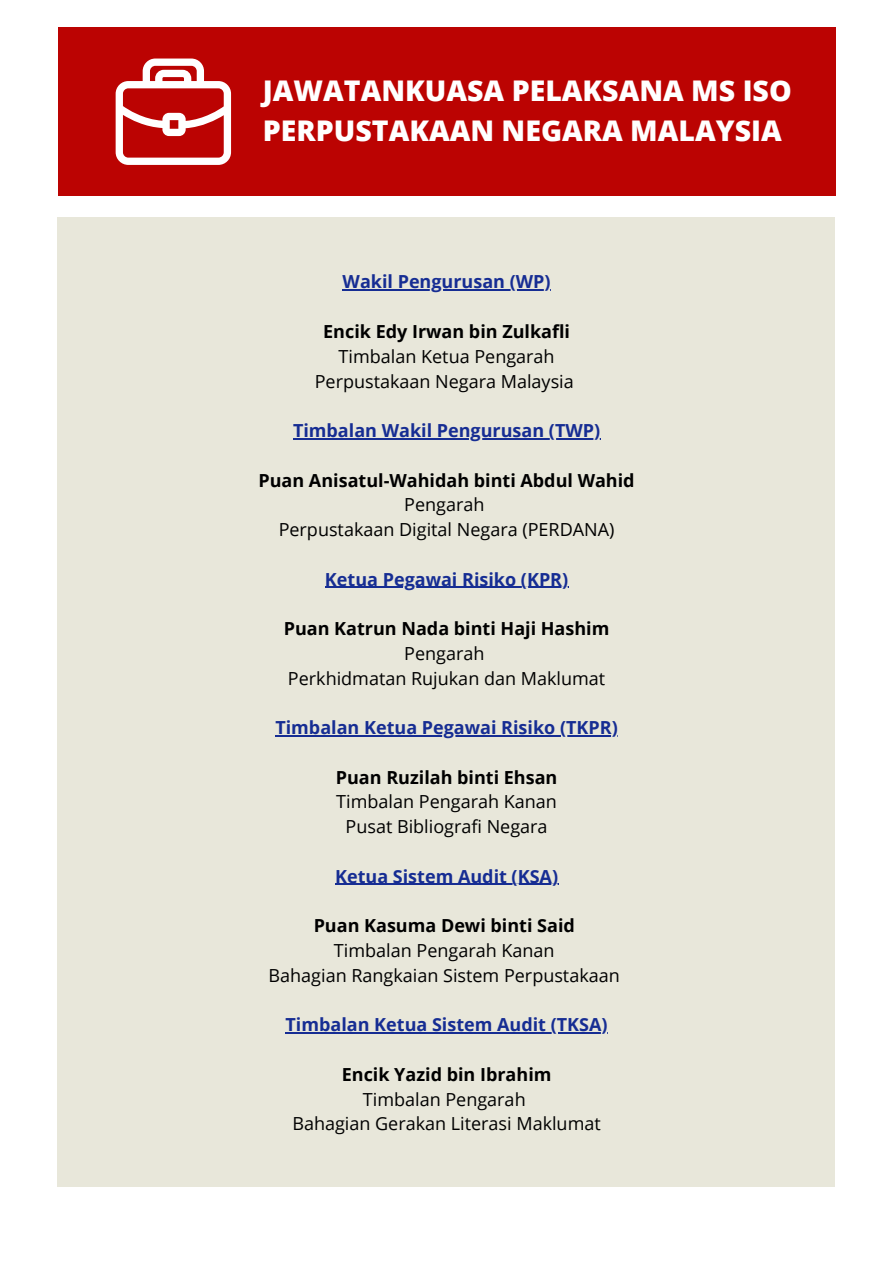
<style>
.page{position:relative;width:893px;height:1264px;background:#fff}
.page>*{position:absolute;margin:0;border:0;box-sizing:border-box;transform-origin:0 0}
.t1{font:800 28.5px/39.3px "Open Sans";color:#fff}
.t2{font:18px "Open Sans";color:#000}
.t3{font:700 18px "Open Sans";color:#162d93}
.t4{font:700 18px "Open Sans";color:#000}
</style>
<div class="page">
<div style="left:57px;top:218px;width:778px;height:968px;background:#e8e7da"></div>
<hr style="left:342px;top:289px;width:209px;height:2px;background:#162d93">
<hr style="left:293px;top:438px;width:307px;height:1px;background:#162d93">
<hr style="left:325px;top:586px;width:243px;height:2px;background:#162d93">
<hr style="left:275px;top:735px;width:343px;height:1px;background:#162d93">
<hr style="left:335px;top:883px;width:223px;height:2px;background:#162d93">
<hr style="left:285px;top:1032px;width:323px;height:1px;background:#162d93">
<div style="left:58px;top:27px;width:777px;height:169px;background:#bb0302"></div>
<svg style="left:116px;top:59px;width:115px;height:106px"></svg>
<p class="t1" style="left:263px;top:71px;width:530px">JAWATANKUASA PELAKSANA MS ISO<br>PERPUSTAKAAN NEGARA MALAYSIA</p>
<p class="t3" style="left:342px;top:269px;width:209px">Wakil Pengurusan (WP)</p>
<h1 class="t4" style="left:323px;top:319px;width:248px">Encik Edy Irwan bin Zulkafli</h1>
<h2 class="t2" style="left:338px;top:343px;width:217px">Timbalan Ketua Pengarah</h2>
<p class="t2" style="left:315px;top:368px;width:260px">Perpustakaan Negara Malaysia</p>
<p class="t3" style="left:293px;top:418px;width:309px">Timbalan Wakil Pengurusan (TWP)</p>
<p class="t4" style="left:258px;top:467px;width:377px">Puan Anisatul-Wahidah binti Abdul Wahid</p>
<h2 class="t2" style="left:404px;top:492px;width:82px">Pengarah</h2>
<p class="t2" style="left:279px;top:517px;width:337px">Perpustakaan Digital Negara (PERDANA)</p>
<p class="t3" style="left:325px;top:566px;width:245px">Ketua Pegawai Risiko (KPR)</p>
<p class="t4" style="left:284px;top:616px;width:327px">Puan Katrun Nada binti Haji Hashim</p>
<h2 class="t2" style="left:404px;top:640px;width:82px">Pengarah</h2>
<p class="t2" style="left:288px;top:665px;width:319px">Perkhidmatan Rujukan dan Maklumat</p>
<p class="t3" style="left:275px;top:715px;width:344px">Timbalan Ketua Pegawai Risiko (TKPR)</p>
<p class="t4" style="left:336px;top:764px;width:223px">Puan Ruzilah binti Ehsan</p>
<h2 class="t2" style="left:336px;top:789px;width:222px">Timbalan Pengarah Kanan</h2>
<p class="t2" style="left:345px;top:814px;width:203px">Pusat Bibliografi Negara</p>
<p class="t3" style="left:335px;top:863px;width:224px">Ketua Sistem Audit (KSA)</p>
<p class="t4" style="left:313px;top:913px;width:263px">Puan Kasuma Dewi binti Said</p>
<h2 class="t2" style="left:334px;top:937px;width:222px">Timbalan Pengarah Kanan</h2>
<p class="t2" style="left:268px;top:962px;width:353px">Bahagian Rangkaian Sistem Perpustakaan</p>
<p class="t3" style="left:285px;top:1012px;width:323px">Timbalan Ketua Sistem Audit (TKSA)</p>
<p class="t4" style="left:342px;top:1061px;width:211px">Encik Yazid bin Ibrahim</p>
<h2 class="t2" style="left:363px;top:1086px;width:164px">Timbalan Pengarah</h2>
<p class="t2" style="left:292px;top:1111px;width:310px">Bahagian Gerakan Literasi Maklumat</p>
</div>
